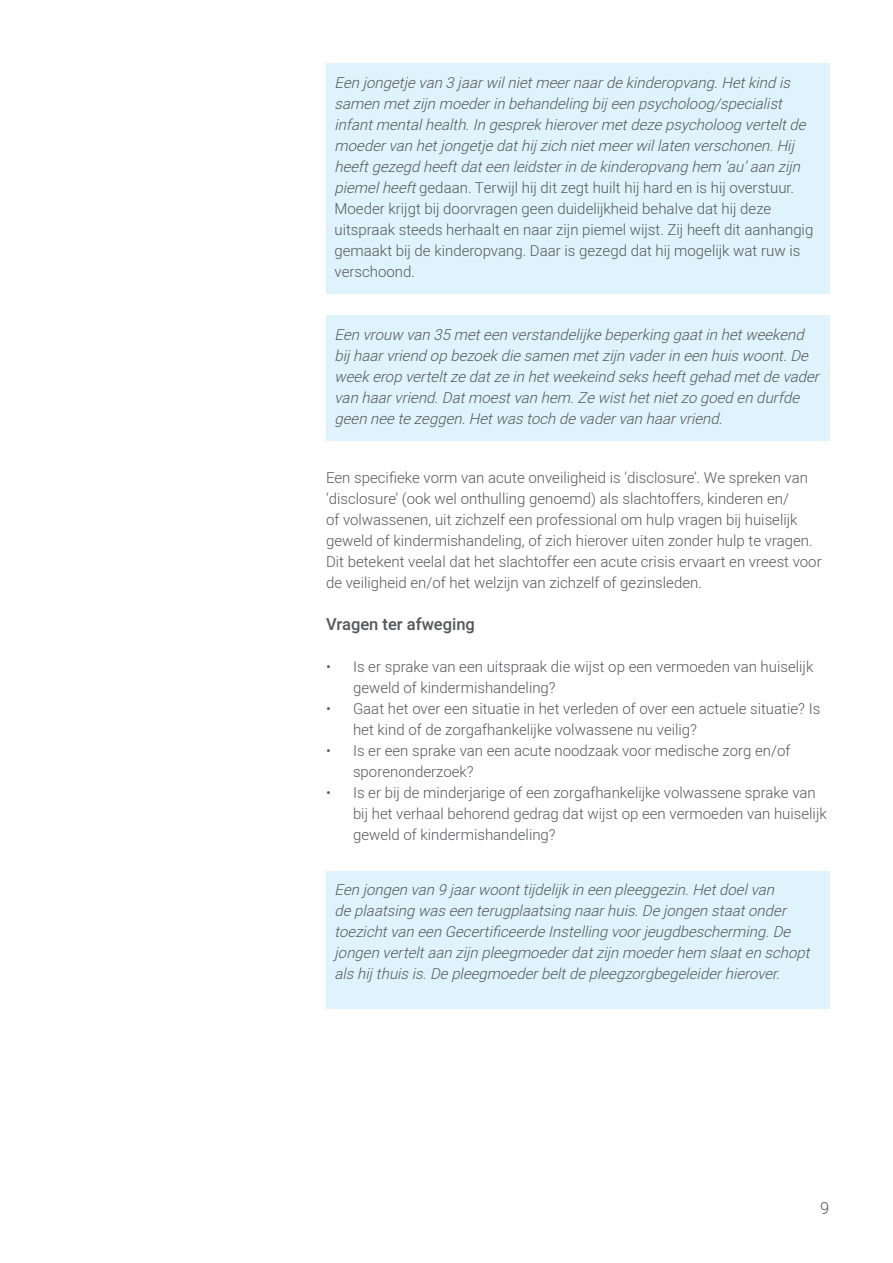
<style>
.page{position:relative;width:893px;height:1263px;background:#fff}
.page>*{position:absolute;margin:0;border:0;box-sizing:border-box;transform-origin:0 0}
.t1{font:500 16.5px "Heebo";color:#57585a}
.t2{font:300 16.5px "Heebo";color:#57585a}
.t3{font:italic 300 15px/21px "Heebo";color:#57585a}
.t4{font:300 15px/21px "Heebo";color:#57585a}
.s1{font-style:normal}
</style>
<div class="page">
<div style="left:326px;top:64px;width:503px;height:230px;background:#dff3fc"></div>
<div style="left:326px;top:316px;width:503px;height:125px;background:#dff3fc"></div>
<div style="left:326px;top:871px;width:503px;height:137px;background:#dff3fc"></div>
<p class="t3" style="left:334px;top:72px;width:480px">Een jongetjevan 3 jaarwilnietmeernaardekinderopvang.Hetkind is samen metzijn moederin behandeling bij een psycholoog/specialist infantmentalhealth.In gesprekhierovermetdezepsycholoog verteltde moedervan hetjongetjedathij zich nietmeerwillaten verschonen.Hij heeftgezegd heeftdateen leidsterin dekinderopvang hem ‘au’aan zij n piemelheeft<span class="s1">gedaan. Terwijl hij dit zegt huilt hij hard en is hij overstuur.<br>Moeder krijgt bij doorvragen geen duidelijkheid behalve dat hij deze uitspraak steeds herhaalt en naar zijn piemel wijst. Zij heeft dit aanhangig gemaakt bij de kinderopvang. Daar is gezegd dat hij mogelijk wat ruw is verschoond.</span></p>
<p class="t3" style="left:334px;top:324px;width:490px">Een vrouw van 35 meteen verstandelijkebeperking gaatin hetweekend bij haarvriend op bezoekdiesamen metzijn vaderin een huiswoont.De weekerop verteltzedatzein hetweekeind seksheeftgehad metdevader van haarvriend.Datmoestvan hem.Zewisthetnietzo goed en durfde geen neetezeggen.Hetwastoch devadervan haarvriend.</p>
<p class="t4" style="left:326px;top:467px;width:497px">Een specifieke vorm van acute onveiligheid is ‘disclosure’. We spreken van ‘disclosure’ (ook wel onthulling genoemd) als slachtoffers, kinderen en/<br>of volwassenen, uit zichzelf een professional om hulp vragen bij huiselijk geweld of kindermishandeling, of zich hierover uiten zonder hulp te vragen.<br>Dit betekent veelal dat het slachtoffer een acute crisis ervaart en vreest voor de veiligheid en/of het welzijn van zichzelf of gezinsleden.</p>
<p class="t1" style="left:326px;top:613px;width:150px">Vragen ter afweging</p>
<p class="t4" style="left:353px;top:656px;width:462px;text-indent:-27px">• Is er sprake van een uitspraak die wijst op een vermoeden van huiselijk geweld of kindermishandeling?</p>
<p class="t4" style="left:353px;top:698px;width:469px;text-indent:-27px">• Gaat het over een situatie in het verleden of over een actuele situatie? Is het kind of de zorgafhankelijke volwassene nu veilig?</p>
<p class="t4" style="left:353px;top:740px;width:439px;text-indent:-27px">• Is er een sprake van een acute noodzaak voor medische zorg en/of sporenonderzoek?</p>
<p class="t4" style="left:353px;top:782px;width:475px;text-indent:-27px">• Is er bij de minderjarige of een zorgafhankelijke volwassene sprake van bij het verhaal behorend gedrag dat wijst op een vermoeden van huiselijk geweld of kindermishandeling?</p>
<p class="t3" style="left:334px;top:879px;width:481px">Een jongen van 9 jaarwoonttijdelijkin een pleeggezin.Hetdoelvan deplaatsing waseen terugplaatsing naarhuis.Dejongen staatonder toezichtvan een GecertificeerdeInstelling voorjeugdbescherming.De jongen verteltaan zijn pleegmoederdatzijn moederhem slaaten schopt alshij thuisis.Depleegmoederbeltdepleegzorgbegeleiderhierover.</p>
<p class="t2" style="left:820px;top:1197px;width:11px">9</p>
</div>
